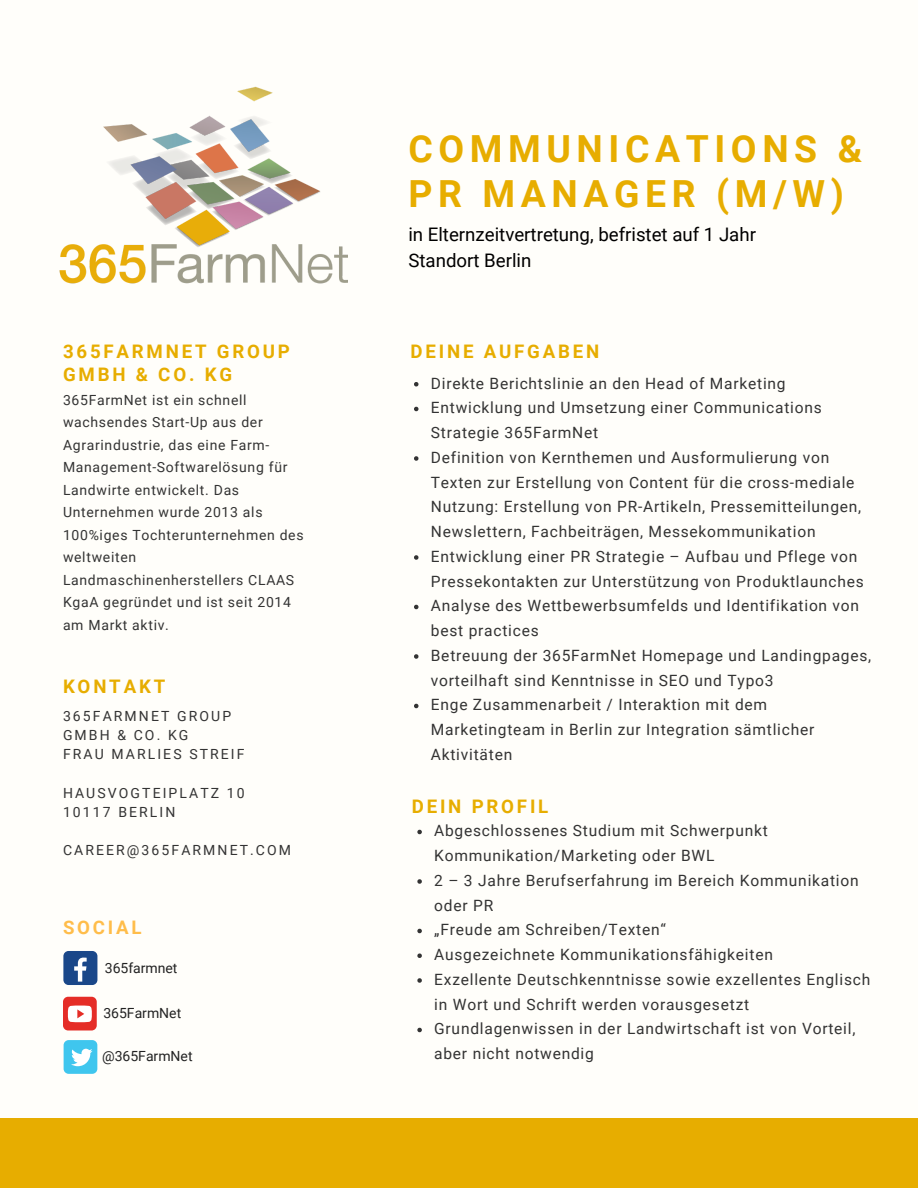
<style>
.page{position:relative;width:918px;height:1188px;background:#fffefa}
.page>*{position:absolute;margin:0;border:0;box-sizing:border-box;transform-origin:0 0}
.t1{font:700 37.35px/45px "Roboto";letter-spacing:.15em;color:#e7ad00}
.t2{font:700 18.75px/22.5px "Roboto";letter-spacing:.15em;color:#e7ad00}
.t3{font:18.75px/25.8px "Roboto";color:#000}
.t4{font:700 18.75px "Roboto";letter-spacing:.15em;color:#ffbd4a}
.t5{font:15.6px/24.8px "Roboto";letter-spacing:.05em;color:#333}
.t6{font:13.95px/22.5px "Roboto";letter-spacing:.05em;color:#333}
.t7{font:13.95px/19.2px "Roboto";letter-spacing:.15em;color:#333}
.t8{font:13.95px "Roboto";color:#222}
</style>
<div class="page">
<div style="left:0;top:1118px;width:918px;height:70px;background:#e7ad00"></div>
<svg style="left:414px;top:382px;width:4px;height:4px"></svg>
<svg style="left:414px;top:407px;width:4px;height:4px"></svg>
<svg style="left:414px;top:456px;width:4px;height:5px"></svg>
<svg style="left:414px;top:555px;width:4px;height:5px"></svg>
<svg style="left:414px;top:605px;width:4px;height:4px"></svg>
<svg style="left:414px;top:654px;width:4px;height:5px"></svg>
<svg style="left:414px;top:704px;width:4px;height:4px"></svg>
<img style="left:59px;top:86px;width:289px;height:198px">
<div style="left:63px;top:997px;width:34px;height:34px;background:#e52d27;border-radius:5px"></div>
<svg style="left:68px;top:1006px;width:24px;height:16px"></svg>
<div style="left:63px;top:951px;width:34px;height:34px;background:#1a4789;border-radius:5px"></div>
<svg style="left:74px;top:958px;width:13px;height:24px"></svg>
<div style="left:64px;top:1040px;width:33px;height:34px;background:#3fc6ee;border-radius:5px"></div>
<svg style="left:71px;top:1049px;width:22px;height:17px"></svg>
<svg style="left:417px;top:830px;width:5px;height:4px"></svg>
<svg style="left:417px;top:879px;width:5px;height:5px"></svg>
<svg style="left:417px;top:929px;width:5px;height:4px"></svg>
<svg style="left:417px;top:953px;width:5px;height:5px"></svg>
<svg style="left:417px;top:978px;width:5px;height:5px"></svg>
<svg style="left:417px;top:1028px;width:5px;height:4px"></svg>
<p class="t2" style="left:63px;top:340px;width:228px">365FARMNET GROUP<br>GMBH &amp; CO. KG</p>
<p class="t6" style="left:63px;top:389px;width:242px">365FarmNet ist ein schnell wachsendes Start-Up aus der<br>Agrarindustrie, das eine Farm-<br>Management-Softwarelösung für<br>Landwirte entwickelt. Das<br>Unternehmen wurde 2013 als<br>100%iges Tochterunternehmen des weltweiten<br>Landmaschinenherstellers CLAAS<br>KgaA gegründet und ist seit 2014 am Markt aktiv.</p>
<p class="t2" style="left:63px;top:675px;width:104px">KONTAKT</p>
<p class="t7" style="left:63px;top:707px;width:183px">365FARMNET GROUP<br>GMBH &amp; CO. KG<br>FRAU MARLIES STREIF</p>
<p class="t7" style="left:63px;top:783px;width:183px">HAUSVOGTEIPLATZ 10<br>10117 BERLIN</p>
<p class="t7" style="left:63px;top:841px;width:230px">CAREER@365FARMNET.COM</p>
<p class="t4" style="left:63px;top:916px;width:80px">SOCIAL</p>
<p class="t8" style="left:105px;top:960px;width:74px">365farmnet</p>
<p class="t8" style="left:103px;top:1005px;width:79px">365FarmNet</p>
<p class="t8" style="left:102px;top:1048px;width:92px">@365FarmNet</p>
<h1 class="t1" style="left:408px;top:127px;width:455px">COMMUNICATIONS &amp;<br>PR MANAGER (M/W)</h1>
<p class="t3" style="left:408px;top:221px;width:349px">in Elternzeitvertretung, befristet auf 1 Jahr<br>Standort Berlin</p>
<p class="t2" style="left:411px;top:340px;width:190px">DEINE AUFGABEN</p>
<p class="t5" style="left:431px;top:371px;width:442px">Direkte Berichtslinie an den Head of Marketing Entwicklung und Umsetzung einer Communications Strategie 365FarmNet<br>Definition von Kernthemen und Ausformulierung von Texten zur Erstellung von Content für die cross-mediale Nutzung: Erstellung von PR-Artikeln, Pressemitteilungen, Newslettern, Fachbeiträgen, Messekommunikation Entwicklung einer PR Strategie – Aufbau und Pflege von Pressekontakten zur Unterstützung von Produktlaunches Analyse des Wettbewerbsumfelds und Identifikation von best practices<br>Betreuung der 365FarmNet Homepage und Landingpages, vorteilhaft sind Kenntnisse in SEO und Typo3<br>Enge Zusammenarbeit / Interaktion mit dem Marketingteam in Berlin zur Integration sämtlicher Aktivitäten</p>
<p class="t2" style="left:412px;top:796px;width:138px">DEIN PROFIL</p>
<p class="t5" style="left:434px;top:819px;width:438px">Abgeschlossenes Studium mit Schwerpunkt Kommunikation/Marketing oder BWL<br>2 – 3 Jahre Berufserfahrung im Bereich Kommunikation oder PR<br>„Freude am Schreiben/Texten“<br>Ausgezeichnete Kommunikationsfähigkeiten<br>Exzellente Deutschkenntnisse sowie exzellentes Englisch in Wort und Schrift werden vorausgesetzt Grundlagenwissen in der Landwirtschaft ist von Vorteil, aber nicht notwendig</p>
</div>
